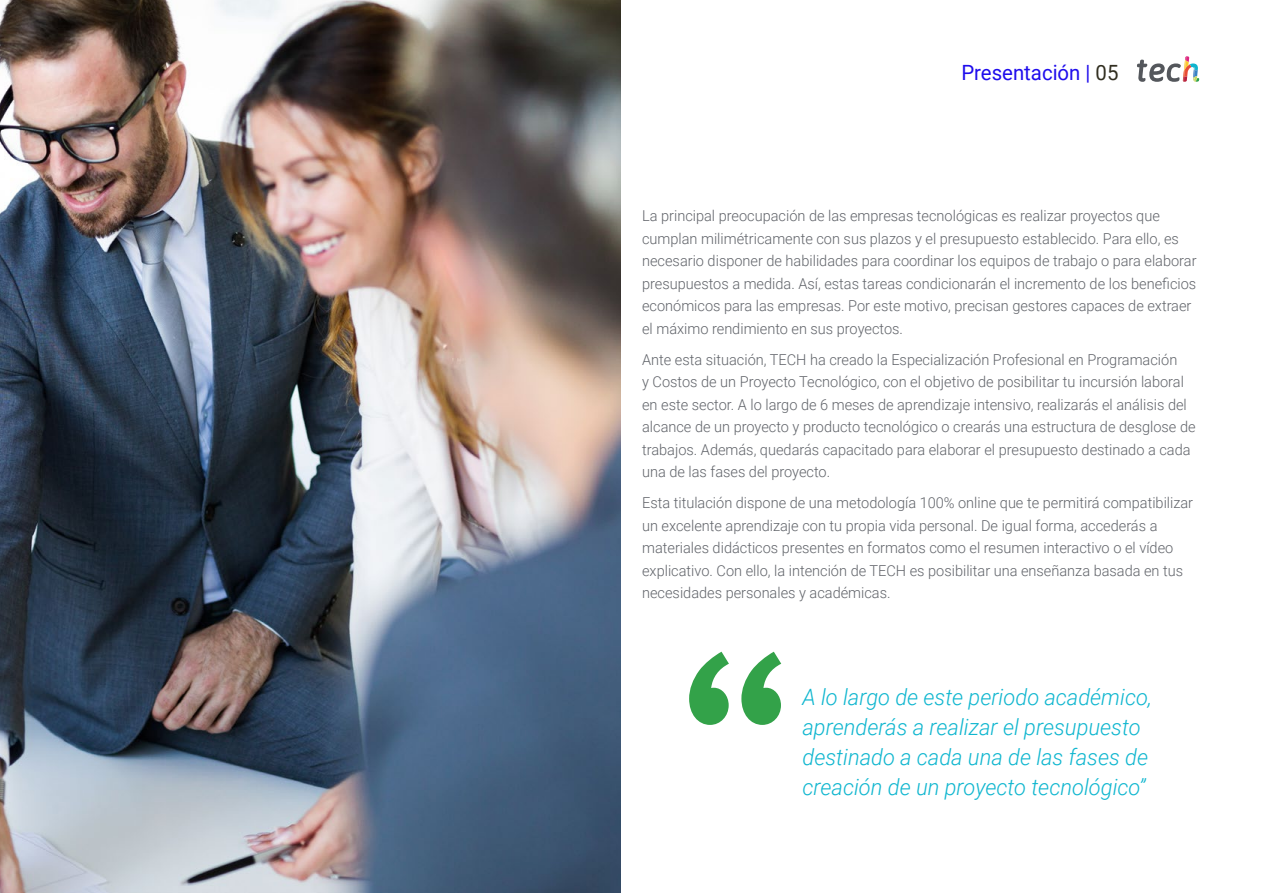
<style>
.page{position:relative;width:1263px;height:893px;background:#fff}
.page>*{position:absolute;margin:0;border:0;box-sizing:border-box;transform-origin:0 0}
.t1{font:italic 300 22.5px/30px "Roboto";color:#0fb6cf}
.t2{font:21px "Roboto";color:#1f0dec}
.t3{font:300 15px/22.5px "Roboto";color:#61646a}
.s1{color:#312e20}
</style>
<div class="page">
<svg style="left:689px;top:652px;width:92px;height:73px"></svg>
<img style="left:0;top:0;width:621px;height:893px">
<svg style="left:1137px;top:56px;width:62px;height:26px"></svg>
<h2 class="t2" style="left:961px;top:57px;width:159px">Presentación | <span class="s1">05</span></h2>
<p class="t3" style="left:642px;top:204px;width:556px">La principal preocupación de las empresas tecnológicas es realizar proyectos que cumplan milimétricamente con sus plazos y el presupuesto establecido. Para ello, es necesario disponer de habilidades para coordinar los equipos de trabajo o para elaborar presupuestos a medida. Así, estas tareas condicionarán el incremento de los beneficios económicos para las empresas. Por este motivo, precisan gestores capaces de extraer el máximo rendimiento en sus proyectos.</p>
<p class="t3" style="left:642px;top:348px;width:555px">Ante esta situación, TECH ha creado la Especialización Profesional en Programación<br>y Costos de un Proyecto Tecnológico, con el objetivo de posibilitar tu incursión laboral en este sector. A lo largo de 6 meses de aprendizaje intensivo, realizarás el análisis del alcance de un proyecto y producto tecnológico o crearás una estructura de desglose de trabajos. Además, quedarás capacitado para elaborar el presupuesto destinado a cada una de las fases del proyecto.</p>
<p class="t3" style="left:642px;top:491px;width:553px">Esta titulación dispone de una metodología 100% online que te permitirá compatibilizar un excelente aprendizaje con tu propia vida personal. De igual forma, accederás a materiales didácticos presentes en formatos como el resumen interactivo o el vídeo explicativo. Con ello, la intención de TECH es posibilitar una enseñanza basada en tus necesidades personales y académicas.</p>
<h1 class="t1" style="left:802px;top:681px;width:351px">A lo largo de este periodo académico, aprenderás a realizar el presupuesto destinado a cada una de las fases de creación de un proyecto tecnológico”</h1>
</div>
